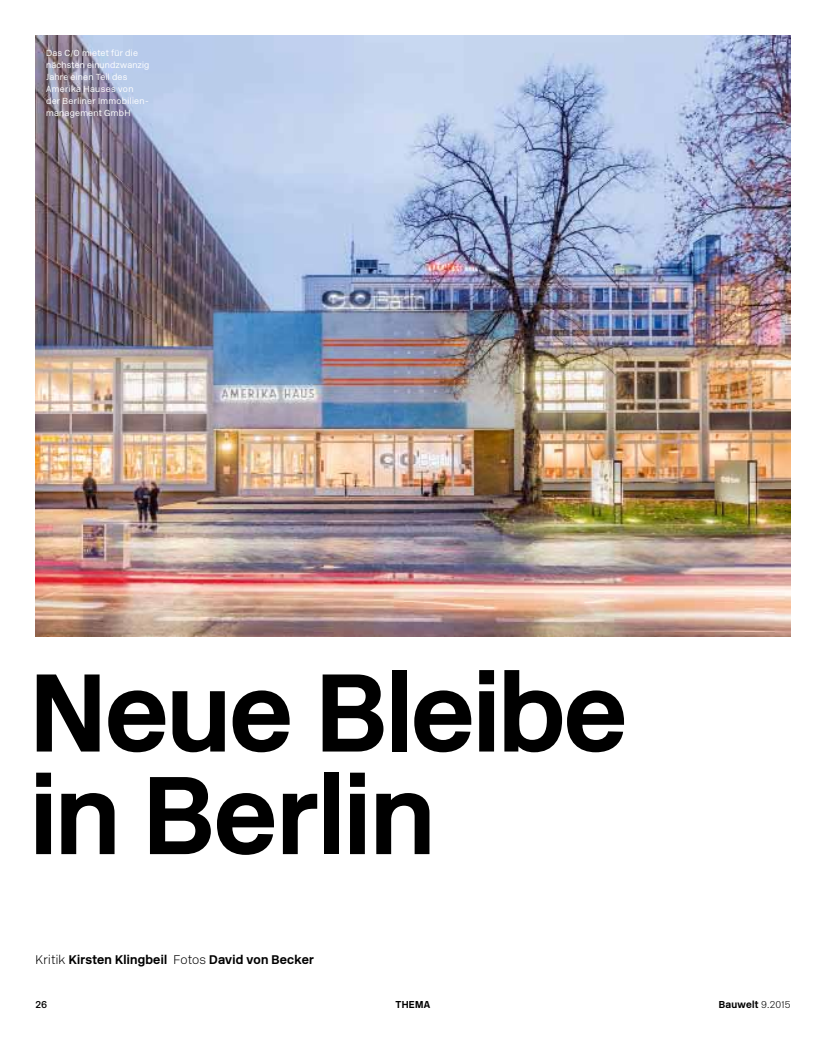
<style>
.page{position:relative;width:833px;height:1053px;background:#fff}
.page>*{position:absolute;margin:0;border:0;box-sizing:border-box;transform-origin:0 0}
.t1{font:700 110px/102.5px "New Rail Alphabet";letter-spacing:-.01em;color:#000}
.t2{font:700 12.5px "New Rail Alphabet";letter-spacing:.02em;color:#000}
.t3{font:700 10px "New Rail Alphabet";letter-spacing:.025em;color:#000}
.t4{font:500 10px "New Rail Alphabet";color:#000}
.t5{font:300 8.75px/11.9px "New Rail Alphabet";letter-spacing:.03em;color:#fff}
.s1{font-family:"New Rail Alphabet White";font-weight:400}
</style>
<div class="page">
<img style="left:35px;top:35px;width:755px;height:601px">
<p class="t5" style="left:46px;top:47px;width:105px">Das C/O mietet für die nächsten einundzwanzig<br>Jahre einen Teil des<br>Amerika Hauses von der Berliner Immobilien&shy;management GmbH</p>
<h1 class="t1" style="left:30px;top:661px;width:598px">Neue Bleibe in Berlin</h1>
<h2 class="t2" style="left:35px;top:950px;width:280px"><span class="s1">Kritik</span> Kirsten Klingbeil <span class="s1">Fotos</span> David von Becker</h2>
<p class="t4" style="left:35px;top:998px;width:13px">26</p>
<p class="t3" style="left:395px;top:998px;width:36px">Thema</p>
<p class="t3" style="left:719px;top:998px;width:73px">Bauwelt <span class="s1">9.2015</span></p>
</div>
